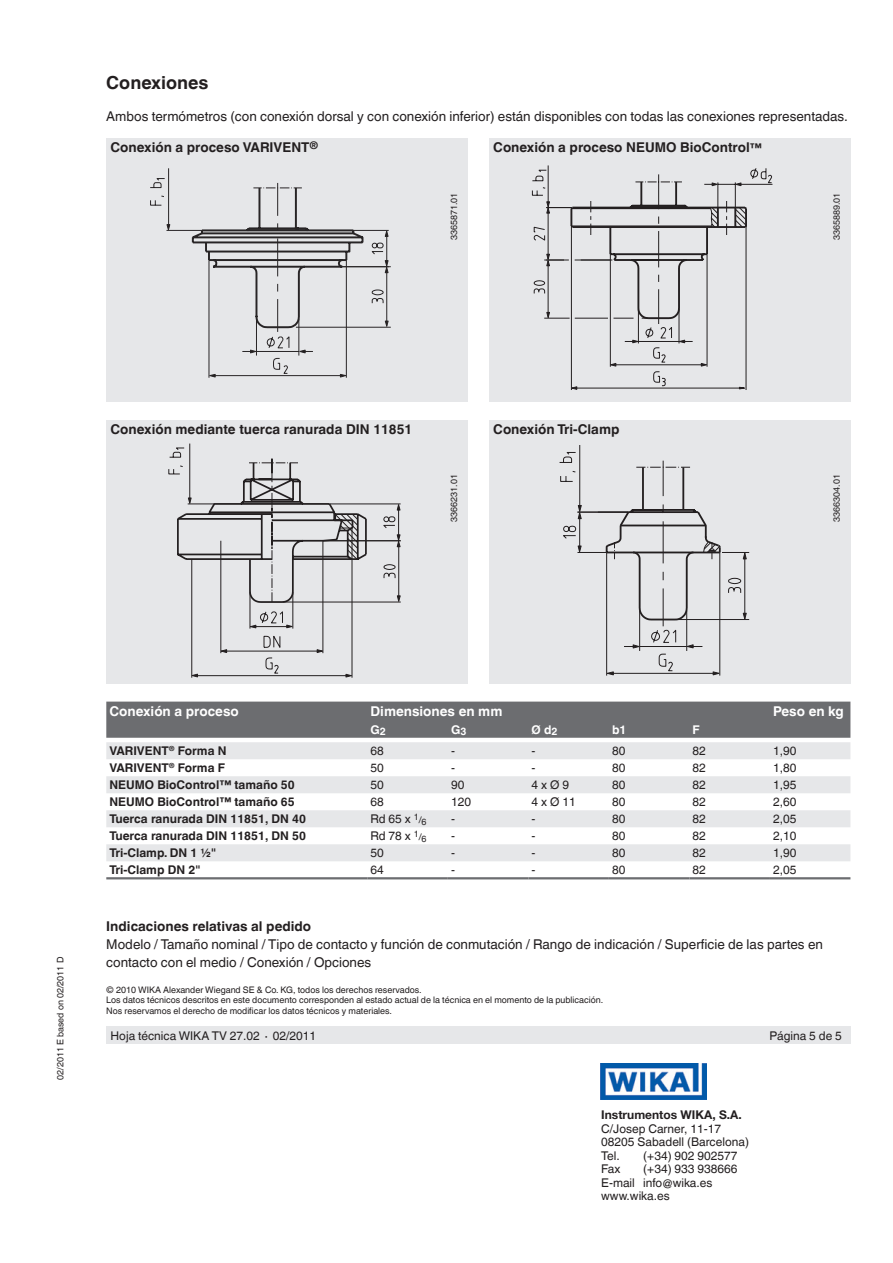
<style>
.page{position:relative;width:893px;height:1263px;background:#fff}
.page>*{position:absolute;margin:0;border:0;box-sizing:border-box;transform-origin:0 0}
.t1{font:700 18px "Helvetica World";color:#231f20}
.t2{font:13.5px/18px "Helvetica World";color:#231f20}
.t3{font:700 13.5px "Helvetica World";color:#231f20}
.t4{font:700 13.5px "Helvetica World";color:#fff}
.t5{font:12px/13.5px "Helvetica World";color:#231f20}
.t6{font:700 12px "Helvetica World";color:#231f20}
.t7{font:700 12px "Helvetica Neue";color:#231f20}
.t8{font:700 12px "Helvetica World";color:#fff}
.t9{font:9px/10.5px "Helvetica World";color:#231f20}
.s1{font-size:12px}
.s2{font-size:9px}
</style>
<div class="page">
<img style="left:601px;top:1063px;width:105px;height:36px">
<div style="left:106px;top:1027px;width:744px;height:17px;background:#e6e7e9"></div>
<div style="left:489px;top:138px;width:361px;height:264px;background:#e6e7e9"></div>
<div style="left:106px;top:138px;width:362px;height:264px;background:#e6e7e9"></div>
<div style="left:489px;top:420px;width:361px;height:263px;background:#e6e7e9"></div>
<div style="left:106px;top:420px;width:362px;height:263px;background:#e6e7e9"></div>
<div style="left:106px;top:702px;width:744px;height:36px;background:#6c6d70"></div>
<svg style="left:106px;top:742px;width:744px;height:119px;fill:#e6e7e9"></svg>
<hr style="left:106px;top:877px;width:261px;height:2px;background:#6c6d70">
<hr style="left:367px;top:877px;width:81px;height:2px;background:#6c6d70">
<hr style="left:448px;top:877px;width:80px;height:2px;background:#6c6d70">
<hr style="left:528px;top:877px;width:81px;height:2px;background:#6c6d70">
<hr style="left:609px;top:877px;width:80px;height:2px;background:#6c6d70">
<hr style="left:689px;top:877px;width:81px;height:2px;background:#6c6d70">
<hr style="left:770px;top:877px;width:80px;height:2px;background:#6c6d70">
<hr style="left:277px;top:183px;width:1px;height:33px;background:#282526">
<hr style="left:166px;top:230px;width:36px;height:1px;background:#282526">
<hr style="left:168px;top:168px;width:1px;height:58px;background:#282526">
<svg style="left:166px;top:223px;width:5px;height:8px"></svg>
<svg style="left:150px;top:178px;width:15px;height:28px"></svg>
<svg style="left:190px;top:186px;width:201px;height:192px"></svg>
<hr style="left:548px;top:165px;width:1px;height:38px;background:#231f20">
<svg style="left:531px;top:167px;width:242px;height:223px"></svg>
<hr style="left:189px;top:444px;width:1px;height:55px;background:#231f20">
<svg style="left:168px;top:447px;width:233px;height:231px"></svg>
<hr style="left:577px;top:552px;width:30px;height:1px;background:#231f20">
<hr style="left:577px;top:512px;width:51px;height:1px;background:#231f20">
<hr style="left:579px;top:445px;width:1px;height:63px;background:#231f20">
<svg style="left:563px;top:504px;width:19px;height:49px"></svg>
<svg style="left:559px;top:452px;width:17px;height:30px"></svg>
<svg style="left:597px;top:460px;width:152px;height:216px"></svg>
<h1 class="t1" style="left:106px;top:73px;width:104px">Conexiones</h1>
<h2 class="t2" style="left:106px;top:107px;width:743px">Ambos termómetros (con conexión dorsal y con conexión inferior) están disponibles con todas las conexiones representadas.</h2>
<h2 class="t3" style="left:111px;top:140px;width:209px">Conexión a proceso VARIVENT<sup>®</sup></h2>
<h2 class="t3" style="left:493px;top:140px;width:270px">Conexión a proceso NEUMO BioControl<span class="s1">™</span></h2>
<p class="t9" style="left:449px;top:240px;width:49px;rotate:-90deg">3365871.01</p>
<p class="t9" style="left:831px;top:240px;width:49px;rotate:-90deg">3365889.01</p>
<h2 class="t3" style="left:111px;top:421px;width:303px">Conexión mediante tuerca ranurada DIN 11851</h2>
<h2 class="t3" style="left:493px;top:421px;width:128px">Conexión Tri-Clamp</h2>
<p class="t9" style="left:449px;top:522px;width:49px;rotate:-90deg">3366231.01</p>
<p class="t9" style="left:831px;top:522px;width:49px;rotate:-90deg">3366304.01</p>
<p class="t9" style="left:55px;top:1080px;width:125px;rotate:-90deg">02/2011 E based on 02/2011 D</p>
<h2 class="t4" style="left:109px;top:703px;width:131px">Conexión a proceso</h2>
<h2 class="t4" style="left:370px;top:703px;width:133px">Dimensiones en mm</h2>
<h2 class="t4" style="left:773px;top:704px;width:72px">Peso en kg</h2>
<h3 class="t8" style="left:370px;top:722px;width:17px">G<sub>2</sub></h3>
<h3 class="t8" style="left:451px;top:722px;width:17px">G<sub>3</sub></h3>
<h3 class="t8" style="left:532px;top:722px;width:28px">Ø d<sub>2</sub></h3>
<h3 class="t8" style="left:612px;top:722px;width:16px">b1</h3>
<h3 class="t8" style="left:693px;top:722px;width:9px">F</h3>
<h3 class="t6" style="left:109px;top:744px;width:119px">VARIVENT<sup>®</sup> Forma N</h3>
<h3 class="t5" style="left:370px;top:744px;width:15px">68</h3>
<h3 class="t5" style="left:451px;top:744px;width:5px">-</h3>
<h3 class="t5" style="left:531px;top:744px;width:5px">-</h3>
<h3 class="t5" style="left:612px;top:744px;width:15px">80</h3>
<h3 class="t5" style="left:693px;top:744px;width:15px">82</h3>
<h3 class="t5" style="left:773px;top:744px;width:25px">1,90</h3>
<h3 class="t6" style="left:109px;top:761px;width:117px">VARIVENT<sup>®</sup> Forma F</h3>
<h3 class="t5" style="left:370px;top:761px;width:15px">50</h3>
<h3 class="t5" style="left:451px;top:761px;width:5px">-</h3>
<h3 class="t5" style="left:531px;top:761px;width:5px">-</h3>
<h3 class="t5" style="left:612px;top:761px;width:15px">80</h3>
<h3 class="t5" style="left:693px;top:761px;width:15px">82</h3>
<h3 class="t5" style="left:773px;top:761px;width:25px">1,80</h3>
<h3 class="t6" style="left:109px;top:778px;width:187px">NEUMO BioControl™ tamaño 50</h3>
<h3 class="t5" style="left:370px;top:778px;width:15px">50</h3>
<h3 class="t5" style="left:451px;top:778px;width:15px">90</h3>
<h3 class="t5" style="left:531px;top:778px;width:39px">4xØ9</h3>
<h3 class="t5" style="left:612px;top:778px;width:15px">80</h3>
<h3 class="t5" style="left:693px;top:778px;width:15px">82</h3>
<h3 class="t5" style="left:773px;top:778px;width:25px">1,95</h3>
<h3 class="t6" style="left:109px;top:795px;width:187px">NEUMO BioControl™ tamaño 65</h3>
<h3 class="t5" style="left:370px;top:795px;width:15px">68</h3>
<h3 class="t5" style="left:451px;top:795px;width:22px">120</h3>
<h3 class="t5" style="left:531px;top:795px;width:46px">4xØ11</h3>
<h3 class="t5" style="left:612px;top:795px;width:15px">80</h3>
<h3 class="t5" style="left:693px;top:795px;width:15px">82</h3>
<h3 class="t5" style="left:773px;top:795px;width:25px">2,60</h3>
<h3 class="t6" style="left:109px;top:812px;width:198px">Tuerca ranurada DIN 11851, DN 40</h3>
<h3 class="t5" style="left:370px;top:812px;width:58px">Rd 65 x <sup>1</sup><span class="s2">/</span><sub>6</sub></h3>
<h3 class="t5" style="left:451px;top:812px;width:5px">-</h3>
<h3 class="t5" style="left:531px;top:812px;width:5px">-</h3>
<h3 class="t5" style="left:612px;top:812px;width:15px">80</h3>
<h3 class="t5" style="left:693px;top:812px;width:15px">82</h3>
<h3 class="t5" style="left:773px;top:812px;width:25px">2,05</h3>
<h3 class="t6" style="left:109px;top:829px;width:198px">Tuerca ranurada DIN 11851, DN 50</h3>
<h3 class="t5" style="left:370px;top:829px;width:58px">Rd 78 x <sup>1</sup><span class="s2">/</span><sub>6</sub></h3>
<h3 class="t5" style="left:451px;top:829px;width:5px">-</h3>
<h3 class="t5" style="left:531px;top:829px;width:5px">-</h3>
<h3 class="t5" style="left:612px;top:829px;width:15px">80</h3>
<h3 class="t5" style="left:693px;top:829px;width:15px">82</h3>
<h3 class="t5" style="left:773px;top:829px;width:25px">2,10</h3>
<h3 class="t6" style="left:109px;top:846px;width:108px">Tri-Clamp. DN 1 ½"</h3>
<h3 class="t5" style="left:370px;top:846px;width:15px">50</h3>
<h3 class="t5" style="left:451px;top:846px;width:5px">-</h3>
<h3 class="t5" style="left:531px;top:846px;width:5px">-</h3>
<h3 class="t5" style="left:612px;top:846px;width:15px">80</h3>
<h3 class="t5" style="left:693px;top:846px;width:15px">82</h3>
<h3 class="t5" style="left:773px;top:846px;width:25px">1,90</h3>
<h3 class="t6" style="left:109px;top:863px;width:93px">Tri-Clamp DN 2"</h3>
<h3 class="t5" style="left:370px;top:863px;width:15px">64</h3>
<h3 class="t5" style="left:451px;top:863px;width:5px">-</h3>
<h3 class="t5" style="left:531px;top:863px;width:5px">-</h3>
<h3 class="t5" style="left:612px;top:863px;width:15px">80</h3>
<h3 class="t5" style="left:693px;top:863px;width:15px">82</h3>
<h3 class="t5" style="left:773px;top:863px;width:25px">2,05</h3>
<h2 class="t3" style="left:106px;top:918px;width:206px">Indicaciones relativas al pedido</h2>
<h2 class="t2" style="left:106px;top:935px;width:718px">Modelo / Tamaño nominal / Tipo de contacto y función de conmutación / Rango de indicación / Superficie de las partes en contacto con el medio / Conexión / Opciones</h2>
<p class="t9" style="left:106px;top:984px;width:498px">© 2010 WIKA Alexander Wiegand SE &amp; Co. KG, todos los derechos reservados.<br>Los datos técnicos descritos en este documento corresponden al estado actual de la técnica en el momento de la publicación.<br>Nos reservamos el derecho de modificar los datos técnicos y materiales.</p>
<h3 class="t5" style="left:111px;top:1029px;width:207px">Hoja técnica WIKA TV 27.02 ∙ 02/2011</h3>
<h3 class="t5" style="left:769px;top:1029px;width:74px">Página 5 de 5</h3>
<h3 class="t7" style="left:601px;top:1107px;width:142px">Instrumentos WIKA, S.A.</h3>
<h3 class="t5" style="left:601px;top:1122px;width:149px">C/Josep Carner, 11-17<br>08205 Sabadell (Barcelona)<br>Tel.</h3>
<h3 class="t5" style="left:643px;top:1149px;width:96px">(+34) 902 902577</h3>
<h3 class="t5" style="left:601px;top:1162px;width:138px;text-indent:42px">(+34) 933 938666<br>E-mail info@wika.es www.wika.es</h3>
<h3 class="t5" style="left:601px;top:1162px;width:21px">Fax</h3>
</div>
